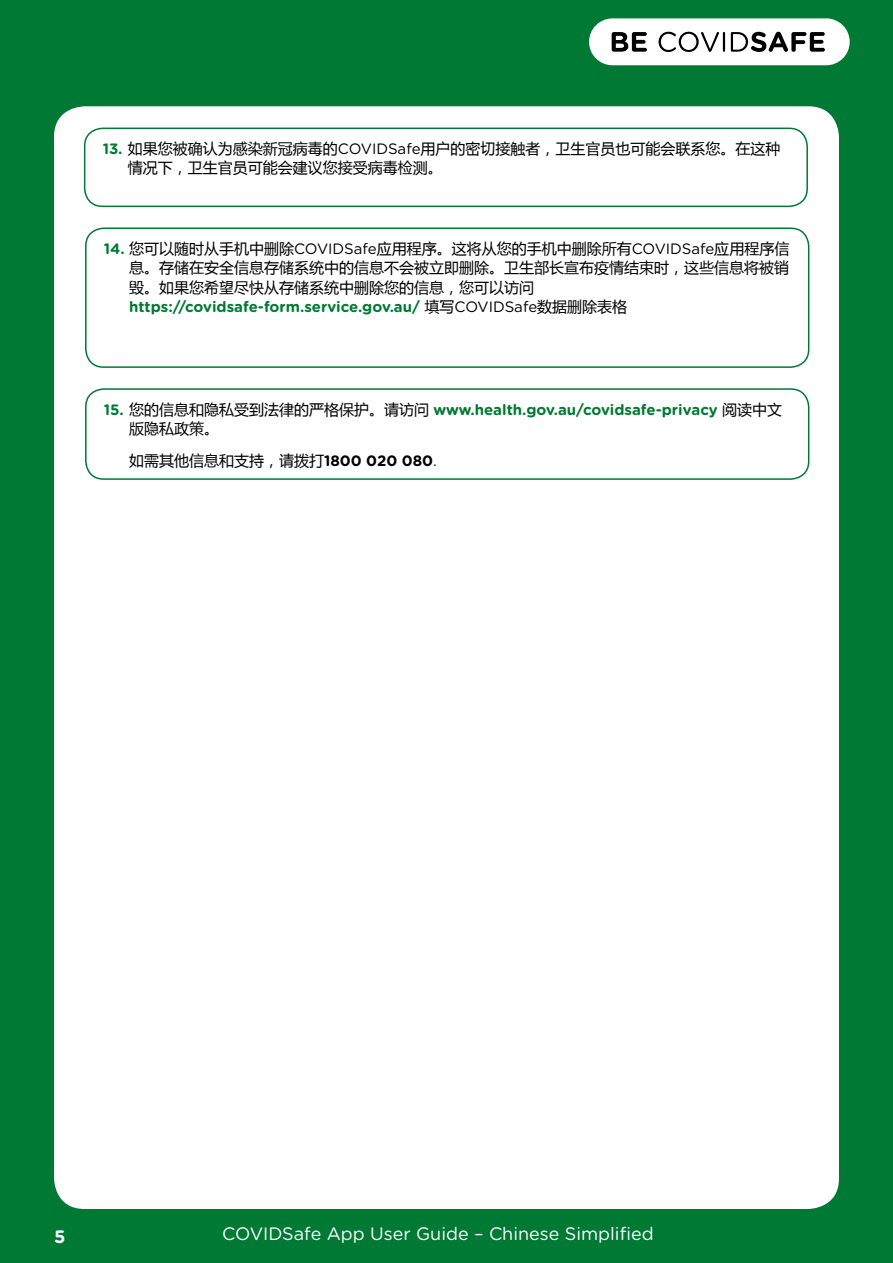
<style>
.page{position:relative;width:893px;height:1263px;background:#007934}
.page>*{position:absolute;margin:0;border:0;box-sizing:border-box;transform-origin:0 0}
.t1{font:18px "Gotham Rounded";color:#fff}
.t2{font:700 18px "Gotham Rounded";color:#fff}
.t3{font:15px/19.5px "Microsoft Ya Hei";color:#000}
.t4{font:700 15px "Gotham Rounded";color:#007934}
.s1{font-family:"Gotham Rounded";font-weight:700;color:#007934}
.s2{font-family:"Gotham Rounded"}
.s3{font-family:"Microsoft Ya Hei";font-weight:400;color:#000}
.s4{font-weight:400;color:#000}
.s5{font-family:"Gotham Rounded";font-weight:700}
</style>
<div class="page">
<div style="left:589px;top:18px;width:261px;height:47px;background:#fff;border-radius:23px"></div>
<svg style="left:612px;top:32px;width:35px;height:20px"></svg>
<svg style="left:659px;top:32px;width:60px;height:20px"></svg>
<hr style="left:723px;top:32px;width:2px;height:20px;background:#000">
<svg style="left:731px;top:32px;width:94px;height:20px"></svg>
<div style="left:54px;top:106px;width:785px;height:1103px;background:#fff;border-radius:31px"></div>
<div style="left:84px;top:128px;width:724px;height:79px;border:2px solid #007934;border-radius:18px"></div>
<div style="left:85px;top:227px;width:724px;height:141px;border:2px solid #007934;border-radius:18px"></div>
<div style="left:85px;top:388px;width:724px;height:92px;border:2px solid #007934;border-radius:18px"></div>
<p class="t3" style="left:128px;top:138px;width:654px;text-indent:-25px"><span class="s1">13.</span> 如果您被确认为感染新冠病毒的<span class="s2">COVIDSafe</span>用户的密切接触者，卫生官员也可能会联系您。在这种情况下，卫生官员可能会建议您接受病毒检测。</p>
<p class="t3" style="left:129px;top:238px;width:662px;text-align:justify;text-indent:-25px"><span class="s1">14.</span> 您可以随时从手机中删除<span class="s2">COVIDSafe</span>应用程序。这将从您的手机中删除所有<span class="s2">COVIDSafe</span>应用程序信息。存储在安全信息存储系统中的信息不会被立即删除。卫生部长宣布疫情结束时，这些信息将被销毁。如果您希望尽快从存储系统中删除您的信息，您可以访问</p>
<p class="t4" style="left:129px;top:296px;width:500px">https://covidsafe-form.service.gov.au/ <span class="s3">填写</span><span class="s4">COVIDSafe</span><span class="s3">数据删除表格</span></p>
<p class="t4" style="left:104px;top:398px;width:680px">15. <span class="s3">您的信息和隐私受到法律的严格保护。请访问</span> www.health.gov.au/covidsafe-privacy <span class="s3">阅读中文</span></p>
<p class="t3" style="left:129px;top:412px;width:309px;line-height:31.5px">版隐私政策。<br>如需其他信息和支持，请拨打<span class="s5">1800 020 080</span><span class="s2">.</span></p>
<p class="t2" style="left:54px;top:1223px;width:13px">5</p>
<p class="t1" style="left:222px;top:1222px;width:433px">COVIDSafe App User Guide – Chinese Simplified</p>
</div>
